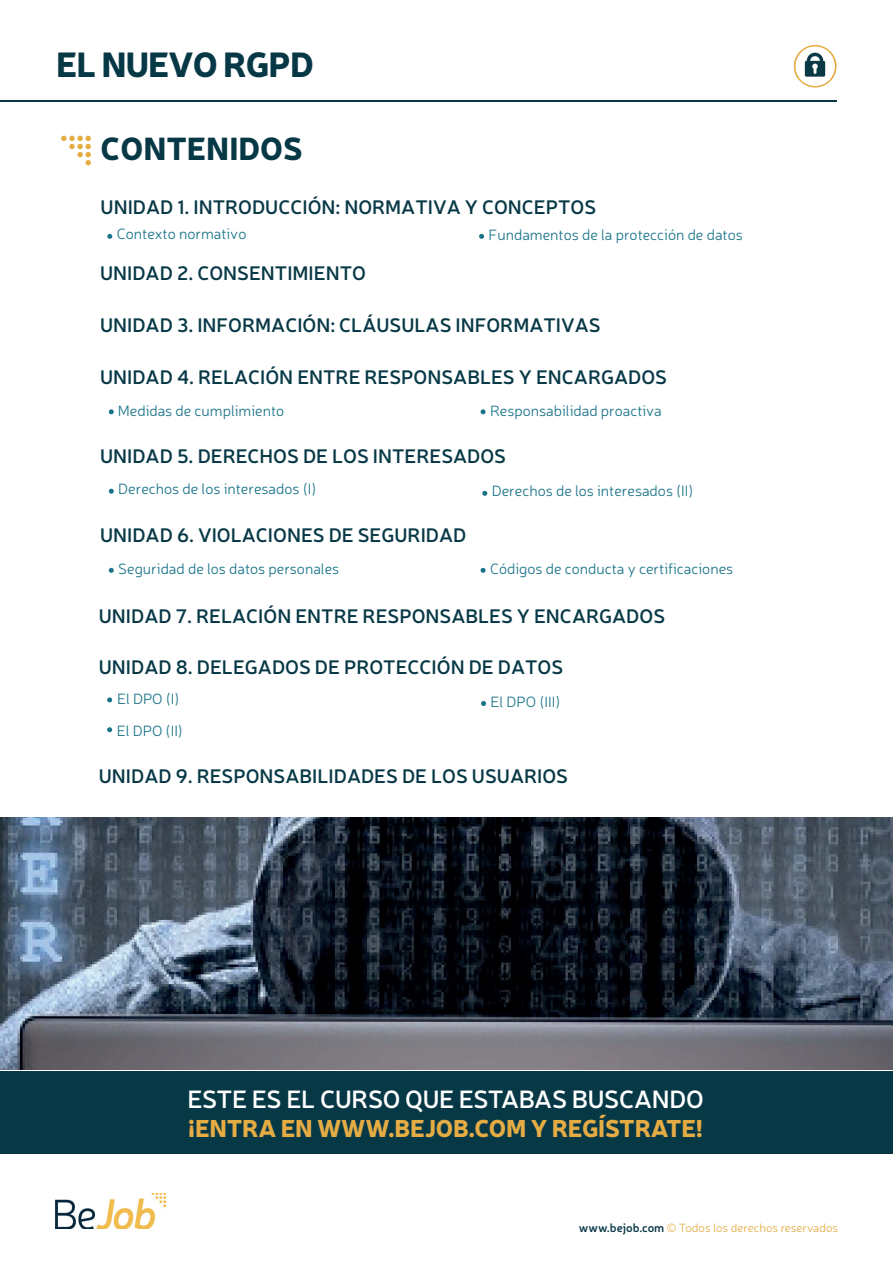
<style>
.page{position:relative;width:893px;height:1263px;background:#fff}
.page>*{position:absolute;margin:0;border:0;box-sizing:border-box;transform-origin:0 0}
.t1{font:900 34.5px "Neris";letter-spacing:-.025em;color:#073846}
.t2{font:900 31.5px "Neris";color:#073846}
.t3{font:600 24.9px "Neris";letter-spacing:-.01em;color:#fff}
.t4{font:900 24px "Neris";letter-spacing:-.01em;color:#e6ac44}
.t5{font:600 19.5px "Neris";color:#073846}
.t6{font:300 15px "Neris";color:#1a7489}
.t7{font:300 12px "Neris";color:#e6ac44}
.s1{font-weight:600;color:#073846}
</style>
<div class="page">
<hr style="left:0;top:100px;width:837px;height:1px;background:#073846">
<svg style="left:797px;top:45px;width:36px;height:43px"></svg>
<svg style="left:61px;top:136px;width:30px;height:29px"></svg>
<div style="left:0;top:1071px;width:893px;height:83px;background:#073846"></div>
<img style="left:794px;top:51px;width:42px;height:27px">
<svg style="left:109px;top:568px;width:5px;height:5px"></svg>
<svg style="left:481px;top:568px;width:5px;height:5px"></svg>
<svg style="left:109px;top:409px;width:5px;height:5px"></svg>
<svg style="left:481px;top:409px;width:5px;height:5px"></svg>
<svg style="left:109px;top:489px;width:5px;height:5px"></svg>
<svg style="left:107px;top:234px;width:5px;height:5px"></svg>
<svg style="left:479px;top:234px;width:5px;height:5px"></svg>
<svg style="left:482px;top:491px;width:5px;height:5px"></svg>
<svg style="left:107px;top:697px;width:5px;height:5px"></svg>
<svg style="left:481px;top:701px;width:5px;height:5px"></svg>
<svg style="left:107px;top:727px;width:5px;height:5px"></svg>
<img style="left:0;top:817px;width:893px;height:252px">
<img style="left:55px;top:1193px;width:111px;height:36px">
<h1 class="t1" style="left:56px;top:39px;width:259px">EL NUEVO RGPD</h1>
<h2 class="t2" style="left:101px;top:125px;width:204px">CONTENIDOS</h2>
<p class="t5" style="left:101px;top:193px;width:497px">UNIDAD 1. INTRODUCCIÓN: NORMATIVA Y CONCEPTOS</p>
<p class="t6" style="left:117px;top:225px;width:131px">Contexto normativo</p>
<p class="t6" style="left:489px;top:225px;width:256px">Fundamentos de la protección de datos</p>
<p class="t5" style="left:100px;top:260px;width:267px">UNIDAD 2. CONSENTIMIENTO</p>
<p class="t5" style="left:100px;top:311px;width:502px">UNIDAD 3. INFORMACIÓN: CLÁUSULAS INFORMATIVAS</p>
<p class="t5" style="left:100px;top:364px;width:568px">UNIDAD 4. RELACIÓN ENTRE RESPONSABLES Y ENCARGADOS</p>
<p class="t6" style="left:118px;top:401px;width:168px">Medidas de cumplimiento</p>
<p class="t6" style="left:490px;top:401px;width:173px">Responsabilidad proactiva</p>
<p class="t5" style="left:100px;top:443px;width:407px">UNIDAD 5. DERECHOS DE LOS INTERESADOS</p>
<p class="t6" style="left:118px;top:479px;width:200px">Derechos de los interesados (I)</p>
<p class="t5" style="left:100px;top:521px;width:368px">UNIDAD 6. VIOLACIONES DE SEGURIDAD</p>
<p class="t6" style="left:492px;top:482px;width:203px">Derechos de los interesados (II)</p>
<p class="t6" style="left:118px;top:559px;width:222px">Seguridad de los datos personales</p>
<p class="t6" style="left:490px;top:559px;width:245px">Códigos de conducta y certificaciones</p>
<p class="t5" style="left:99px;top:602px;width:568px">UNIDAD 7. RELACIÓN ENTRE RESPONSABLES Y ENCARGADOS</p>
<p class="t5" style="left:99px;top:653px;width:466px">UNIDAD 8. DELEGADOS DE PROTECCIÓN DE DATOS</p>
<p class="t6" style="left:117px;top:690px;width:64px">El DPO (I)</p>
<p class="t6" style="left:491px;top:692px;width:71px">El DPO (III)</p>
<p class="t6" style="left:117px;top:721px;width:68px">El DPO (II)</p>
<p class="t5" style="left:99px;top:763px;width:471px">UNIDAD 9. RESPONSABILIDADES DE LOS USUARIOS</p>
<p class="t3" style="left:187px;top:1082px;width:518px">ESTE ES EL CURSO QUE ESTABAS BUSCANDO</p>
<p class="t4" style="left:188px;top:1110px;width:516px">¡ENTRA EN WWW.BEJOB.COM Y REGÍSTRATE!</p>
<p class="t7" style="left:579px;top:1220px;width:261px"><span class="s1">www.bejob.com</span> © Todos los derechos reservados</p>
</div>
